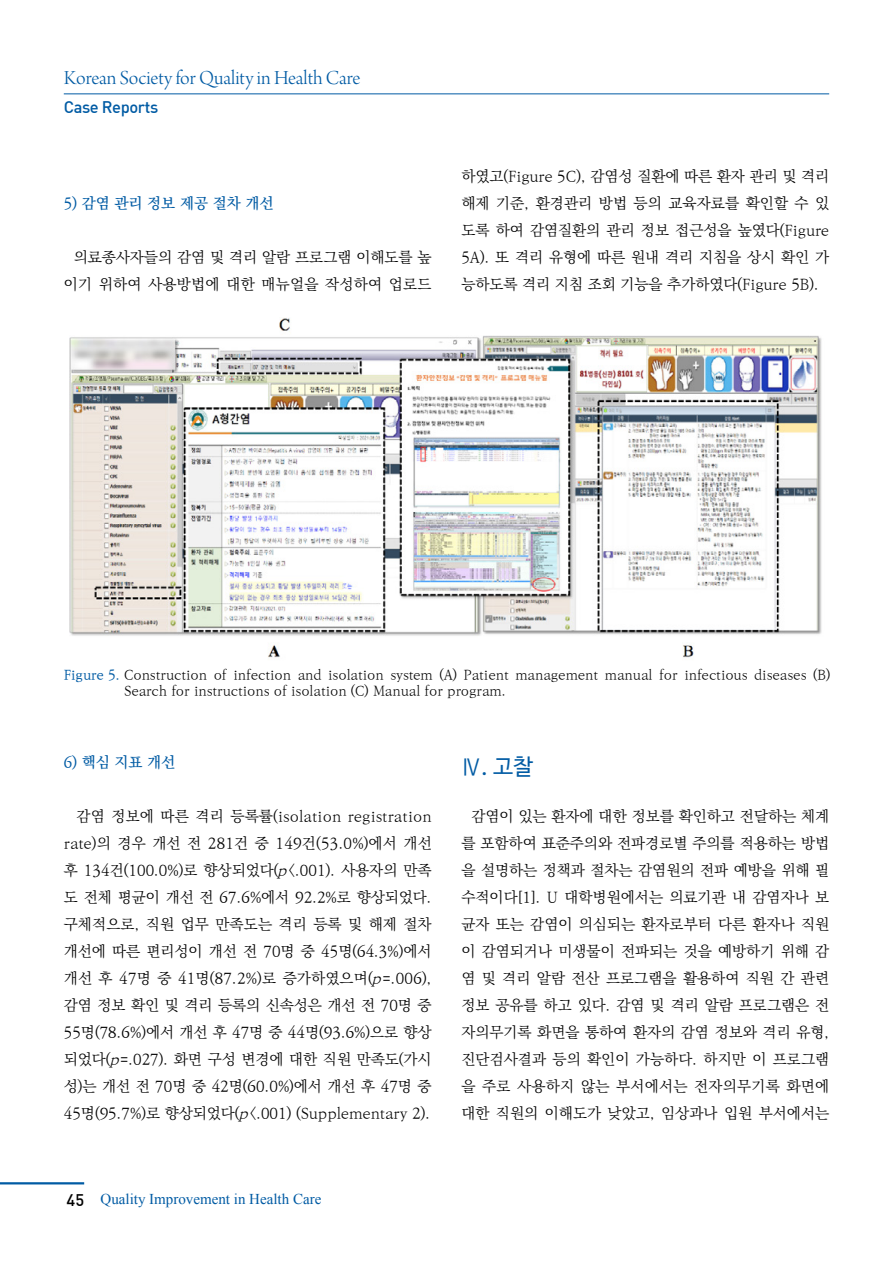
<style>
.page{position:relative;width:893px;height:1263px;background:#fff}
.page>*{position:absolute;margin:0;border:0;box-sizing:border-box;transform-origin:0 0}
.t1{font:22.5px "Nanum Barun Gothic OTF";color:#005ba4}
.t2{font:21px "Arno Pro Light Display";color:#005ba4}
.t3{font:16.5px "Dinmed";letter-spacing:-.025em;color:#005ba4}
.t4{font:15px/27px "Ko Pub Batang PL";color:#000;text-align:justify}
.t5{font:15px/27px "Ko Pub Batang PL";letter-spacing:.02em;color:#000;text-align:right}
.t6{font:15px "Times New Roman";color:#005ba4}
.t7{font:15px "Ko Pub Batang PM";color:#005ba4}
.t8{font:13.5px/16.2px "Ko Pub Batang PL";color:#000}
.s1{font-family:"Ko Pub Batang PM";color:#005ba4}
.s2{font-style:italic}
.s3{font-family:"Dinmed";font-size:16.5px;color:#000}
</style>
<div class="page">
<img style="left:69px;top:317px;width:753px;height:341px">
<hr style="left:0;top:1182px;width:84px;height:2px;background:#005ba4">
<hr style="left:64px;top:93px;width:765px;height:1px;background:#005ba4">
<h2 class="t2" style="left:64px;top:66px;width:298px">Korean Society for Quality in Health Care</h2>
<p class="t3" style="left:64px;top:96px;width:96px">Case Reports</p>
<p class="t7" style="left:64px;top:196px;width:211px">5) 감염 관리 정보 제공 절차 개선</p>
<p class="t5" style="left:64px;top:245px;width:369px">의료종사자들의 감염 및 격리 알람 프로그램 이해도를 높 이기 위하여 사용방법에 대한 매뉴얼을 작성하여 업로드</p>
<p class="t4" style="left:461px;top:164px;width:369px">하였고(Figure 5C), 감염성 질환에 따른 환자 관리 및 격리 해제 기준, 환경관리 방법 등의 교육자료를 확인할 수 있 도록 하여 감염질환의 관리 정보 접근성을 높였다(Figure 5A). 또 격리 유형에 따른 원내 격리 지침을 상시 확인 가 능하도록 격리 지침 조회 기능을 추가하였다(Figure 5B).</p>
<p class="t8" style="left:124px;top:667px;width:708px;text-indent:-60px"><span class="s1">Figure 5.</span> Construction of infection and isolation system (A) Patient management manual for infectious diseases (B)<br>Search for instructions of isolation (C) Manual for program.</p>
<p class="t7" style="left:64px;top:754px;width:113px">6) 핵심 지표 개선</p>
<p class="t4" style="left:64px;top:803px;width:369px;text-indent:13px">감염 정보에 따른 격리 등록률(isolation registration rate)의 경우 개선 전 281건 중 149건(53.0%)에서 개선 후 134건(100.0%)로 향상되었다(<span class="s2">p</span>&lt;.001). 사용자의 만족 도 전체 평균이 개선 전 67.6%에서 92.2%로 향상되었다. 구체적으로, 직원 업무 만족도는 격리 등록 및 해제 절차 개선에 따른 편리성이 개선 전 70명 중 45명(64.3%)에서 개선 후 47명 중 41명(87.2%)로 증가하였으며(<span class="s2">p</span>=.006), 감염 정보 확인 및 격리 등록의 신속성은 개선 전 70명 중 55명(78.6%)에서 개선 후 47명 중 44명(93.6%)으로 향상 되었다(<span class="s2">p</span>=.027). 화면 구성 변경에 대한 직원 만족도(가시 성)는 개선 전 70명 중 42명(60.0%)에서 개선 후 47명 중 45명(95.7%)로 향상되었다(<span class="s2">p</span>&lt;.001) (Supplementary 2).</p>
<h1 class="t1" style="left:461px;top:755px;width:73px">Ⅳ. 고찰</h1>
<p class="t4" style="left:461px;top:803px;width:369px;text-indent:10px">감염이 있는 환자에 대한 정보를 확인하고 전달하는 체계 를 포함하여 표준주의와 전파경로별 주의를 적용하는 방법 을 설명하는 정책과 절차는 감염원의 전파 예방을 위해 필 수적이다[1]. U 대학병원에서는 의료기관 내 감염자나 보 균자 또는 감염이 의심되는 환자로부터 다른 환자나 직원 이 감염되거나 미생물이 전파되는 것을 예방하기 위해 감 염 및 격리 알람 전산 프로그램을 활용하여 직원 간 관련 정보 공유를 하고 있다. 감염 및 격리 알람 프로그램은 전 자의무기록 화면을 통하여 환자의 감염 정보와 격리 유형, 진단검사결과 등의 확인이 가능하다. 하지만 이 프로그램 을 주로 사용하지 않는 부서에서는 전자의무기록 화면에 대한 직원의 이해도가 낮았고, 임상과나 입원 부서에서는</p>
<p class="t6" style="left:67px;top:1189px;width:256px"><span class="s3">45</span> Quality Improvement in Health Care</p>
</div>
